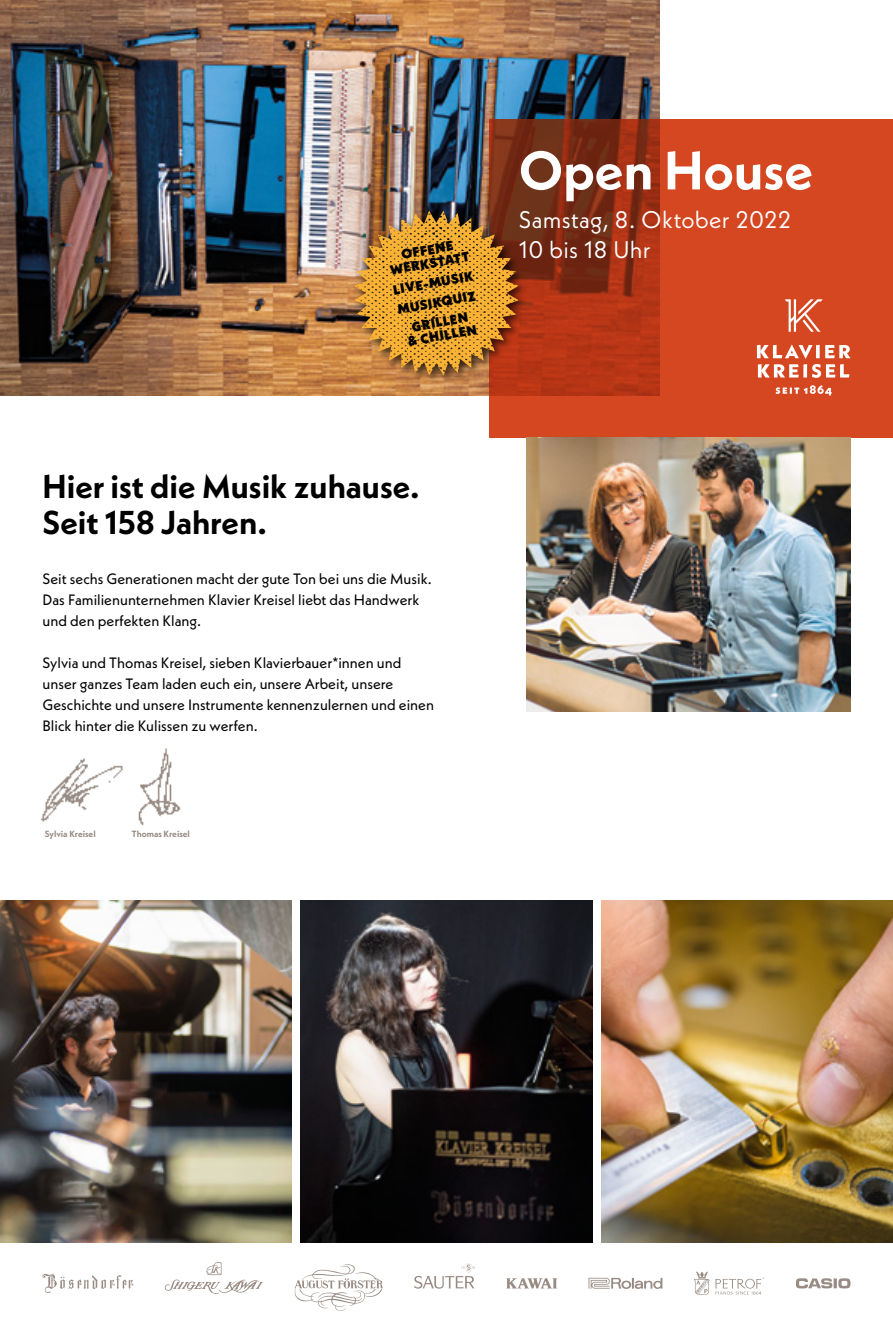
<style>
.page{position:relative;width:893px;height:1331px;background:#fff}
.page>*{position:absolute;margin:0;border:0;box-sizing:border-box;transform-origin:0 0}
.t1{font:700 54px "Neue Kabel";color:#fff}
.t2{font:700 33px/36px "Neue Kabel";color:#000}
.t3{font:24px "Neue Kabel";letter-spacing:.015em;color:#fff}
.t4{font:15px/21px "Neue Kabel";color:#000}
.t5{font:900 13.5px/19.8px "Neue Kabel";color:#000;text-align:center}
.t6{font:700 9px "Neue Kabel";color:#988b83}
</style>
<div class="page">
<img style="left:0;top:0;width:660px;height:395px">
<svg style="left:489px;top:119px;width:404px;height:319px;background:#bc3e1c"></svg>
<svg style="left:757px;top:299px;width:93px;height:96px;background:#dc6a4a"></svg>
<div style="left:350px;top:207px;width:177px;height:177px;background:#000;opacity:.75"></div>
<img style="left:354px;top:210px;width:165px;height:165px">
<img style="left:526px;top:438px;width:324px;height:273px">
<img style="left:138px;top:748px;width:43px;height:78px">
<img style="left:40px;top:758px;width:83px;height:64px">
<svg style="left:42px;top:1274px;width:91px;height:19px"></svg>
<svg style="left:414px;top:1263px;width:61px;height:26px"></svg>
<svg style="left:506px;top:1278px;width:51px;height:10px"></svg>
<svg style="left:588px;top:1278px;width:74px;height:11px"></svg>
<svg style="left:164px;top:1262px;width:99px;height:32px"></svg>
<svg style="left:294px;top:1264px;width:89px;height:47px"></svg>
<svg style="left:694px;top:1272px;width:70px;height:23px"></svg>
<svg style="left:796px;top:1278px;width:54px;height:10px"></svg>
<img style="left:0;top:900px;width:292px;height:342px">
<img style="left:300px;top:900px;width:292px;height:342px">
<img style="left:601px;top:900px;width:292px;height:342px">
<h1 class="t1" style="left:519px;top:136px;width:296px">Open House</h1>
<h3 class="t3" style="left:519px;top:204px;width:274px">Samstag, 8. Oktober 2022</h3>
<p class="t5" style="left:400px;top:245px;width:54px;rotate:-10deg">OFFENE</p>
<h3 class="t3" style="left:519px;top:234px;width:133px">10 bis 18 Uhr</h3>
<p class="t5" style="left:388px;top:260px;width:83px;rotate:-10deg">WERKSTATT<br>LIVE-MUSIK<br>MUSIKQUIZ<br>GRILLEN</p>
<p class="t5" style="left:406px;top:331px;width:71px;rotate:-10deg">&amp; CHILLEN</p>
<h2 class="t2" style="left:43px;top:468px;width:379px">Hier ist die Musik zuhause.<br>Seit 158 Jahren.</h2>
<p class="t4" style="left:43px;top:568px;width:391px">Seit sechs Generationen macht der gute Ton bei uns die Musik.<br>Das Familienunternehmen Klavier Kreisel liebt das Handwerk und den perfekten Klang.</p>
<p class="t4" style="left:43px;top:652px;width:393px">Sylvia und Thomas Kreisel, sieben Klavierbauer*innen und unser ganzes Team laden euch ein, unsere Arbeit, unsere Geschichte und unsere Instrumente kennenzulernen und einen Blick hinter die Kulissen zu werfen.</p>
<p class="t6" style="left:45px;top:828px;width:52px">Sylvia Kreisel</p>
<p class="t6" style="left:132px;top:828px;width:60px">Thomas Kreisel</p>
</div>
